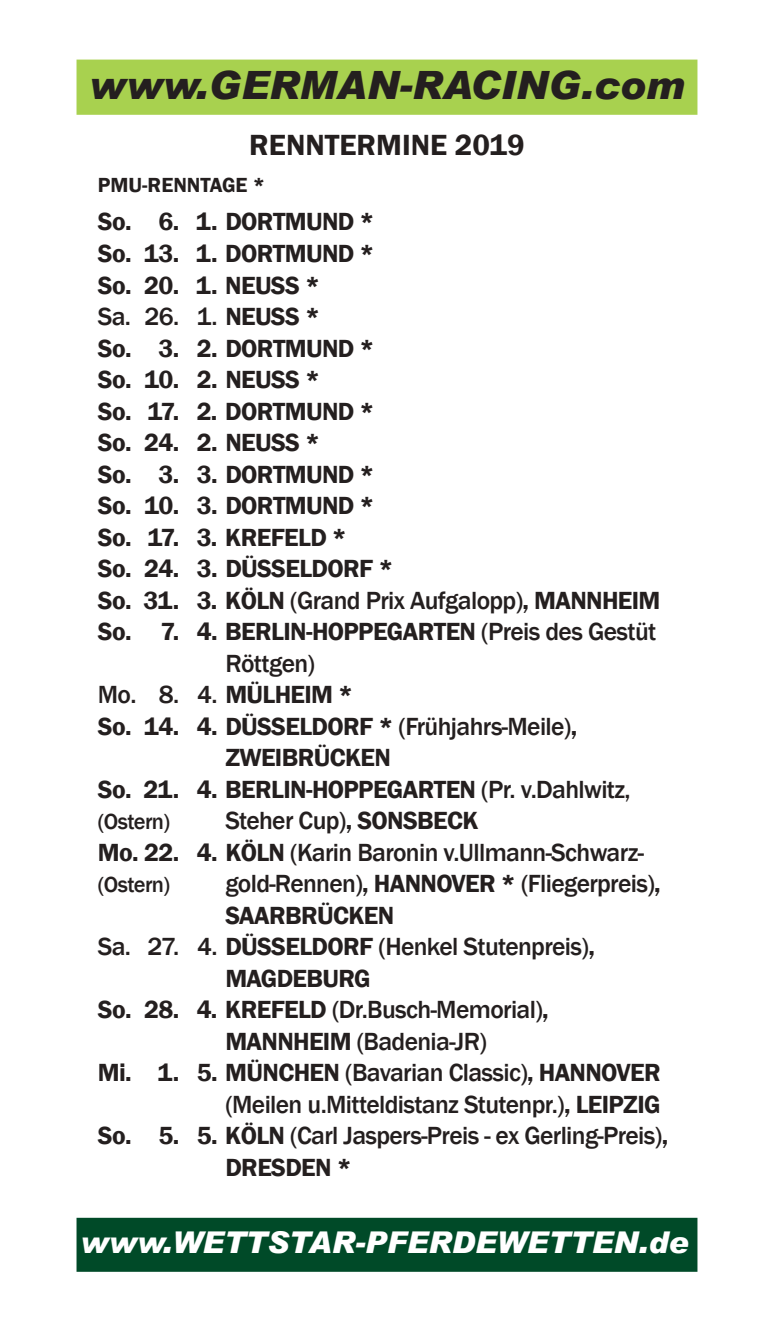
<style>
.page{position:relative;width:774px;height:1344px;background:#fff}
.page>*{position:absolute;margin:0;border:0;box-sizing:border-box;transform-origin:0 0}
.t1{font:italic 900 39px "Arial";color:#241f1f}
.t2{font:italic 900 30px "Arial";color:#fff}
.t3{font:600 30px "Franklin Gothic";color:#241f1f}
.t4{font:600 25.5px "Franklin Gothic";letter-spacing:-.025em;color:#241f1f}
.t5{font:500 25.5px/31.5px "Franklin Gothic";letter-spacing:-.025em;color:#241f1f}
.t6{font:500 22.5px "Franklin Gothic";letter-spacing:-.025em;color:#241f1f}
.t7{font:600 21px "Franklin Gothic";color:#241f1f}
.s1{font-weight:600}
.s2{font-weight:500}
</style>
<div class="page">
<div style="left:77px;top:60px;width:620px;height:55px;background:#a8d14f;border:3px solid #a8d14f"></div>
<div style="left:77px;top:1217px;width:620px;height:54px;background:#004a28;border:3px solid #004a28"></div>
<h1 class="t1" style="left:89px;top:61px;width:597px">www.GERMAN-RACING.com</h1>
<p class="t3" style="left:249px;top:127px;width:277px">RENNTERMINE 2019</p>
<p class="t7" style="left:98px;top:172px;width:169px">PMU-RENNTAGE *</p>
<p class="t4" style="left:98px;top:206px;width:278px">So. 6. 1. DORTMUND *</p>
<p class="t4" style="left:98px;top:238px;width:278px">So. 13. 1. DORTMUND *</p>
<p class="t4" style="left:98px;top:269px;width:224px">So. 20. 1. NEUSS *</p>
<p class="t5" style="left:98px;top:301px;width:224px">Sa. 26. 1. <span class="s1">NEUSS *</span></p>
<p class="t4" style="left:98px;top:332px;width:278px">So. 3. 2. DORTMUND *</p>
<p class="t4" style="left:98px;top:364px;width:224px">So. 10. 2. NEUSS *</p>
<p class="t4" style="left:98px;top:395px;width:278px">So. 17. 2. DORTMUND *</p>
<p class="t4" style="left:98px;top:427px;width:224px">So. 24. 2. NEUSS *</p>
<p class="t4" style="left:98px;top:458px;width:278px">So. 3. 3. DORTMUND *</p>
<p class="t4" style="left:98px;top:490px;width:278px">So. 10. 3. DORTMUND *</p>
<p class="t4" style="left:98px;top:521px;width:251px">So. 17. 3. KREFELD *</p>
<p class="t4" style="left:98px;top:553px;width:297px">So. 24. 3. DÜSSELDORF *</p>
<p class="t4" style="left:98px;top:584px;width:564px">So. 31. 3. KÖLN <span class="s2">(Grand Prix Aufgalopp)</span>, MANNHEIM</p>
<p class="t4" style="left:98px;top:616px;width:560px">So. 7. 4. BERLIN-HOPPEGARTEN <span class="s2">(Preis des Gestüt</span></p>
<p class="t5" style="left:225px;top:647px;width:91px">Röttgen)</p>
<p class="t4" style="left:98px;top:679px;width:257px"><span class="s2">Mo. 8. 4.</span> MÜLHEIM *</p>
<p class="t4" style="left:98px;top:710px;width:481px">So. 14. 4. DÜSSELDORF * <span class="s2">(Frühjahrs-Meile)</span>,</p>
<p class="t4" style="left:225px;top:742px;width:167px">ZWEIBRÜCKEN</p>
<p class="t4" style="left:98px;top:773px;width:534px">So. 21. 4. BERLIN-HOPPEGARTEN <span class="s2">(Pr. v.Dahlwitz,</span></p>
<p class="t6" style="left:98px;top:807px;width:74px">(Ostern)</p>
<p class="t5" style="left:98px;top:805px;width:547px;text-indent:127px">Steher Cup)<span class="s1">, SONSBECK<br>Mo. 22. 4. KÖLN</span> (Karin Baronin v.Ullmann-Schwarz-</p>
<p class="t6" style="left:98px;top:870px;width:74px">(Ostern)</p>
<p class="t5" style="left:225px;top:868px;width:437px">gold-Rennen)<span class="s1">, HANNOVER *</span> (Fliegerpreis)<span class="s1">,</span></p>
<p class="t4" style="left:225px;top:899px;width:170px">SAARBRÜCKEN</p>
<p class="t5" style="left:98px;top:931px;width:499px">Sa. 27. 4. <span class="s1">DÜSSELDORF</span> (Henkel Stutenpreis)<span class="s1">,</span></p>
<p class="t4" style="left:225px;top:962px;width:147px">MAGDEBURG</p>
<p class="t5" style="left:98px;top:994px;width:452px"><span class="s1">So. 28. 4. KREFELD</span> (Dr.Busch-Memorial)<span class="s1">,</span></p>
<p class="t5" style="left:225px;top:1025px;width:263px"><span class="s1">MANNHEIM</span> (Badenia-JR)</p>
<p class="t4" style="left:98px;top:1057px;width:564px">Mi. 1. 5. MÜNCHEN <span class="s2">(Bavarian Classic)</span>, HANNOVER</p>
<p class="t5" style="left:225px;top:1088px;width:437px">(Meilen u.Mitteldistanz Stutenpr.)<span class="s1">, LEIPZIG</span></p>
<p class="t5" style="left:98px;top:1120px;width:572px"><span class="s1">So. 5. 5. KÖLN</span> (Carl Jaspers-Preis - ex Gerling-Preis)<span class="s1">,</span></p>
<p class="t4" style="left:225px;top:1151px;width:128px">DRESDEN *</p>
<p class="t2" style="left:80px;top:1223px;width:609px">www.WETTSTAR-PFERDEWETTEN.de</p>
</div>
